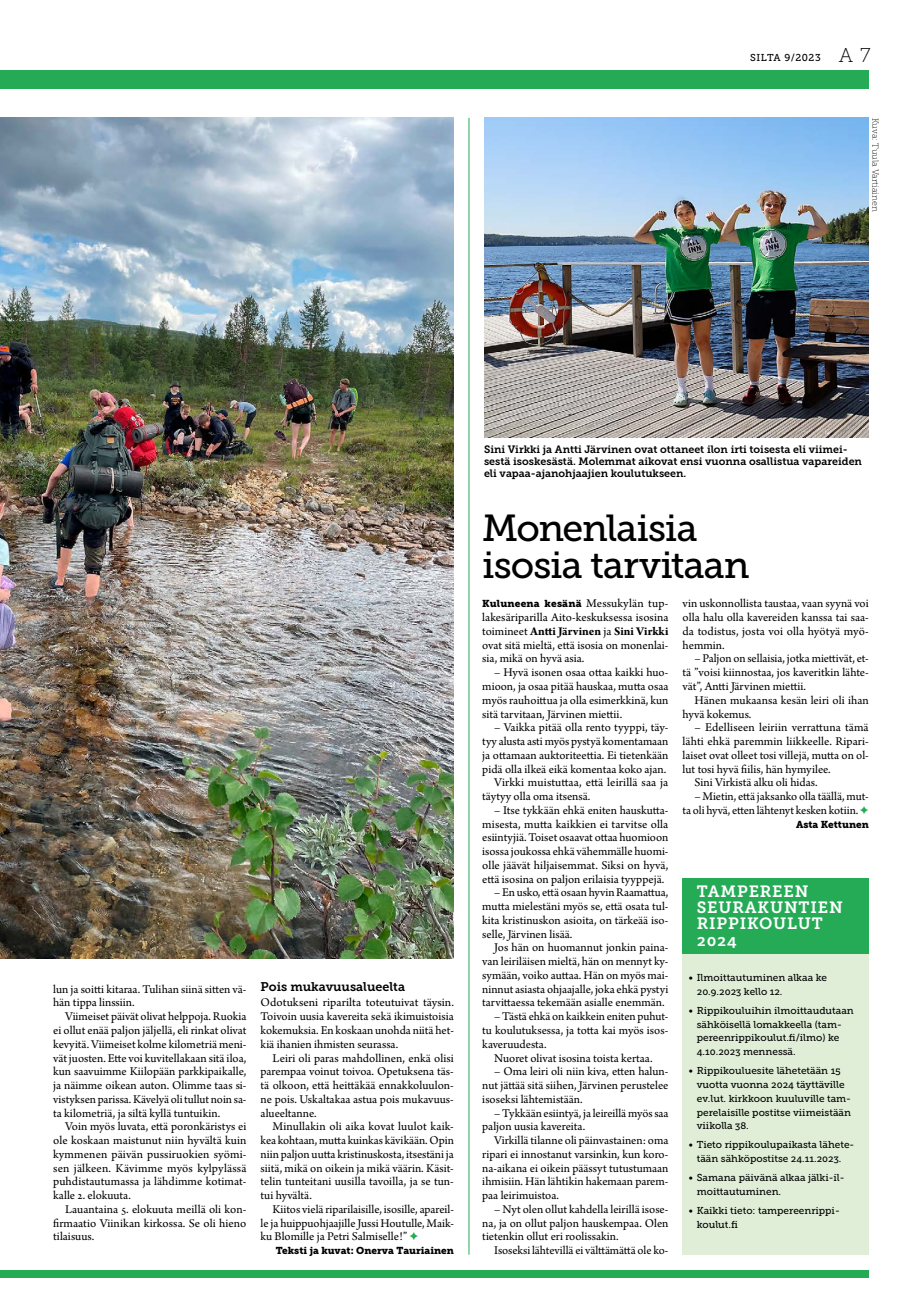
<style>
.page{position:relative;width:922px;height:1312px;background:#fff}
.page>*{position:absolute;margin:0;border:0;box-sizing:border-box;transform-origin:0 0}
.t1{font:37.5px/36.4px "Museo Slab 500";letter-spacing:-.025em;color:#000}
.t2{font:16.25px/16.2px "Museo Slab 700";letter-spacing:.05em;color:#fff}
.t3{font:12.5px/13.8px "Arno Pro";color:#000;text-align:justify}
.t4{font:12.5px "Museo Slab 700";color:#000}
.t5{font:10.62px/11.9px "Museo Slab 700";color:#000}
.t6{font:10px/13.8px "Museo Slab 500";color:#000}
.t7{font:10px "Museo Slab 900";color:#000}
.t8{font:8.75px "Museo Slab 100";color:#000}
.s1{font-family:"Museo Slab 100";font-size:20px}
.s2{color:#25ab55}
.s3{font-family:"Arno Pro";font-size:12.5px}
.s4{font-weight:700}
</style>
<div class="page">
<div style="left:0;top:1269px;width:868px;height:7px;background:#25ab55"></div>
<div style="left:0;top:70px;width:868px;height:19px;background:#25ab55"></div>
<div style="left:682px;top:888px;width:186px;height:366px;background:#e0eed8"></div>
<div style="left:682px;top:877px;width:186px;height:76px;background:#25ab55"></div>
<img style="left:0;top:118px;width:454px;height:840px">
<img style="left:484px;top:118px;width:384px;height:320px">
<hr style="left:468px;top:118px;width:1px;height:1136px;background:#25ab55">
<p class="t6" style="left:750px;top:51px;width:122px">SILTA 9/2023 <span class="s1">A 7</span></p>
<p class="t8" style="left:879px;top:118px;width:95px;rotate:90deg">Kuva: Tuula Vartiainen</p>
<p class="t3" style="left:53px;top:982px;width:195px">lun ja soitti kitaraa. Tulihan siinä sitten vä&shy;hän tippa linssiin.</p>
<p class="t3" style="left:53px;top:1010px;width:195px;text-indent:12px">Viimeiset päivät olivat helppoja. Ruokia ei ollut enää paljon jäljellä, eli rinkat olivat kevyitä. Viimeiset kolme kilometriä meni&shy;vät juosten. Ette voi kuvitellakaan sitä iloa, kun saavuimme Kiilopään parkkipaikalle, ja näimme oikean auton. Olimme taas si&shy;vistyksen parissa. Kävelyä oli tullut noin sa&shy;ta kilometriä, ja siltä kyllä tuntuikin.</p>
<p class="t3" style="left:53px;top:1120px;width:195px;text-indent:12px">Voin myös luvata, että poronkäristys ei ole koskaan maistunut niin hyvältä kuin kymmenen päivän pussiruokien syömi&shy;sen jälkeen. Kävimme myös kylpylässä puhdistautumassa ja lähdimme kotimat&shy;kalle 2. elokuuta.</p>
<p class="t3" style="left:53px;top:1202px;width:195px;text-indent:12px">Lauantaina 5. elokuuta meillä oli kon&shy;firmaatio Viinikan kirkossa. Se oli hieno tilaisuus.</p>
<p class="t4" style="left:260px;top:978px;width:146px">Pois mukavuusalueelta</p>
<p class="t3" style="left:260px;top:996px;width:195px">Odotukseni riparilta toteutuivat täysin.<br>Toivoin uusia kavereita sekä ikimuistoisia kokemuksia. En koskaan unohda niitä het&shy;kiä ihanien ihmisten seurassa.</p>
<p class="t3" style="left:260px;top:1051px;width:195px;text-indent:12px">Leiri oli paras mahdollinen, enkä olisi parempaa voinut toivoa. Opetuksena täs&shy;tä olkoon, että heittäkää ennakkoluulon&shy;ne pois. Uskaltakaa astua pois mukavuus&shy;alueeltanne.</p>
<p class="t3" style="left:260px;top:1120px;width:195px;text-indent:12px">Minullakin oli aika kovat luulot kaik&shy;kea kohtaan, mutta kuinkas kävikään. Opin niin paljon uutta kristinuskosta, itsestäni ja siitä, mikä on oikein ja mikä väärin. Käsit&shy;telin tunteitani uusilla tavoilla, ja se tun&shy;tui hyvältä.</p>
<p class="t3" style="left:260px;top:1202px;width:195px;text-indent:12px">Kiitos vielä riparilaisille, isosille, apareil&shy;le ja huippuohjaajille Jussi Houtulle, Maik&shy;ku Blomille ja Petri Salmiselle!” <span class="s2">✦</span></p>
<p class="t7" style="left:275px;top:1244px;width:180px">Teksti ja kuvat: Onerva Tauriainen</p>
<p class="t5" style="left:484px;top:443px;width:379px">Sini Virkki ja Antti Järvinen ovat ottaneet ilon irti toisesta eli viimei&shy;sestä isoskesästä. Molemmat aikovat ensi vuonna osallistua vapareiden eli vapaa-ajanohjaajien koulutukseen.</p>
<h1 class="t1" style="left:482px;top:510px;width:269px">Monenlaisia isosia tarvitaan</h1>
<p class="t7" style="left:482px;top:598px;width:188px">Kuluneena kesänä <span class="s3">Messukylän tup-</span></p>
<p class="t3" style="left:482px;top:611px;width:188px">lakesäriparilla Aito-keskuksessa isosina toimineet <span class="s4">Antti Järvinen</span> ja <span class="s4">Sini Virkki </span>ovat sitä mieltä, että isosia on monenlai&shy;sia, mikä on hyvä asia.</p>
<p class="t3" style="left:482px;top:666px;width:188px;text-indent:12px">– Hyvä isonen osaa ottaa kaikki huo&shy;mioon, ja osaa pitää hauskaa, mutta osaa myös rauhoittua ja olla esimerkkinä, kun sitä tarvitaan, Järvinen miettii.</p>
<p class="t3" style="left:494px;top:721px;width:176px">– Vaikka pitää olla rento tyyppi, täy-</p>
<p class="t3" style="left:482px;top:735px;width:187px">tyy alusta asti myös pystyä komentamaan</p>
<p class="t3" style="left:482px;top:748px;width:188px">ja ottamaan auktoriteettia. Ei tietenkään</p>
<p class="t3" style="left:482px;top:762px;width:185px">pidä olla ilkeä eikä komentaa koko ajan.</p>
<p class="t3" style="left:494px;top:776px;width:176px">Virkki muistuttaa, että leirillä saa ja</p>
<p class="t3" style="left:482px;top:790px;width:110px">täytyy olla oma itsensä.</p>
<p class="t3" style="left:482px;top:803px;width:188px;text-indent:12px">– Itse tykkään ehkä eniten hauskutta&shy;misesta, mutta kaikkien ei tarvitse olla esiintyjiä. Toiset osaavat ottaa huomioon isossa joukossa ehkä vähemmälle huomi&shy;olle jäävät hiljaisemmat. Siksi on hyvä, että isosina on paljon erilaisia tyyppejä.</p>
<p class="t3" style="left:482px;top:886px;width:188px;text-indent:12px">– En usko, että osaan hyvin Raamattua, mutta mielestäni myös se, että osata tul&shy;kita kristinuskon asioita, on tärkeää iso&shy;selle, Järvinen lisää.</p>
<p class="t3" style="left:482px;top:941px;width:188px;text-indent:12px">Jos hän on huomannut jonkin paina&shy;van leiriläisen mieltä, hän on mennyt ky&shy;symään, voiko auttaa. Hän on myös mai&shy;ninnut asiasta ohjaajalle, joka ehkä pystyi tarvittaessa tekemään asialle enemmän.</p>
<p class="t3" style="left:482px;top:1010px;width:188px;text-indent:12px">– Tästä ehkä on kaikkein eniten puhut&shy;tu koulutuksessa, ja totta kai myös isos&shy;kaveruudesta.</p>
<p class="t3" style="left:494px;top:1051px;width:160px">Nuoret olivat isosina toista kertaa.</p>
<p class="t3" style="left:482px;top:1065px;width:188px;text-indent:12px">– Oma leiri oli niin kiva, etten halun&shy;nut jättää sitä siihen, Järvinen perustelee isoseksi lähtemistään.</p>
<p class="t3" style="left:482px;top:1106px;width:188px;text-indent:12px">– Tykkään esiintyä, ja leireillä myös saa paljon uusia kavereita.</p>
<p class="t3" style="left:482px;top:1133px;width:188px;text-indent:12px">Virkillä tilanne oli päinvastainen: oma ripari ei innostanut varsinkin, kun koro&shy;na-aikana ei oikein päässyt tutustumaan ihmisiin. Hän lähtikin hakemaan parem&shy;paa leirimuistoa.</p>
<p class="t3" style="left:482px;top:1202px;width:188px;text-indent:12px">– Nyt olen ollut kahdella leirillä isose&shy;na, ja on ollut paljon hauskempaa. Olen tietenkin ollut eri roolissakin.</p>
<p class="t3" style="left:494px;top:1243px;width:176px">Isoseksi lähtevillä ei välttämättä ole ko-</p>
<p class="t3" style="left:682px;top:597px;width:188px">vin uskonnollista taustaa, vaan syynä voi olla halu olla kavereiden kanssa tai saa&shy;da todistus, josta voi olla hyötyä myö&shy;hemmin.</p>
<p class="t3" style="left:682px;top:652px;width:188px;text-indent:12px">– Paljon on sellaisia, jotka miettivät, et&shy;tä ”voisi kiinnostaa, jos kaveritkin lähte&shy;vät”, Antti Järvinen miettii.</p>
<p class="t3" style="left:682px;top:693px;width:188px;text-indent:12px">Hänen mukaansa kesän leiri oli ihan hyvä kokemus.</p>
<p class="t3" style="left:694px;top:721px;width:175px">– Edelliseen leiriin verrattuna tämä</p>
<p class="t3" style="left:682px;top:735px;width:188px">lähti ehkä paremmin liikkeelle. Ripari-</p>
<p class="t3" style="left:682px;top:748px;width:188px">laiset ovat olleet tosi villejä, mutta on ol-</p>
<p class="t3" style="left:682px;top:762px;width:150px">lut tosi hyvä fiilis, hän hymyilee.</p>
<p class="t3" style="left:694px;top:776px;width:124px">Sini Virkistä alku oli hidas.</p>
<p class="t3" style="left:682px;top:790px;width:188px;text-align:right">– Mietin, että jaksanko olla täällä, mut-<br>ta oli hyvä, etten lähtenyt kesken kotiin. <span class="s2">✦</span></p>
<p class="t7" style="left:795px;top:818px;width:74px">Asta Kettunen</p>
<h2 class="t2" style="left:696px;top:883px;width:147px">TAMPEREEN<br>SEURAKUNTIEN<br>RIPPIKOULUT<br>2024</h2>
<p class="t6" style="left:696px;top:970px;width:132px;text-indent:-8px">• Ilmoittautuminen alkaa ke<br>20.9.2023 kello 12.</p>
<p class="t6" style="left:696px;top:1003px;width:158px;text-indent:-8px">• Rippikouluihin ilmoittaudutaan sähköisellä lomakkeella (tam&shy;pereenrippikoulut.fi/ilmo) ke<br>4.10.2023 mennessä.</p>
<p class="t6" style="left:696px;top:1063px;width:156px;text-indent:-8px">• Rippikouluesite lähetetään 15 vuotta vuonna 2024 täyttäville ev.lut. kirkkoon kuuluville tam&shy;perelaisille postitse viimeistään viikolla 38.</p>
<p class="t6" style="left:688px;top:1137px;width:167px;text-align:center">• Tieto rippikoulupaikasta lähete&shy;tään sähköpostitse 24.11.2023.</p>
<p class="t6" style="left:696px;top:1170px;width:149px;text-indent:-8px">• Samana päivänä alkaa jälki-il&shy;moittautuminen.</p>
<p class="t6" style="left:696px;top:1203px;width:144px;text-indent:-8px">• Kaikki tieto: tampereenrippi&shy;koulut.fi</p>
</div>
